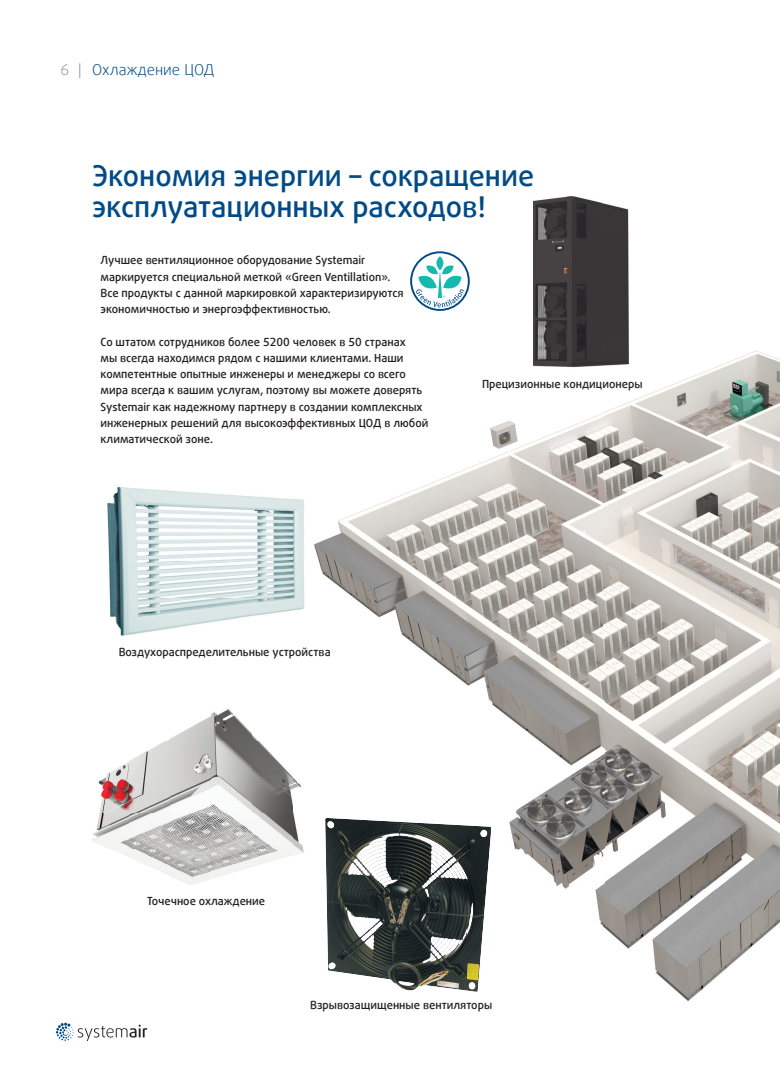
<style>
.page{position:relative;width:780px;height:1088px;background:#fff}
.page>*{position:absolute;margin:0;border:0;box-sizing:border-box;transform-origin:0 0}
.t1{font:500 28.75px/31.2px "Daxline Offc Pro";color:#004b87}
.t2{font:300 15px "Daxline Offc Pro";color:#004b87}
.t3{font:500 11.25px/16.2px "Daxline Offc Pro";color:#231f20}
.s1{color:#939598}
</style>
<div class="page">
<svg style="left:56px;top:1022px;width:91px;height:19px"></svg>
<img style="left:314px;top:335px;width:466px;height:666px">
<img style="left:314px;top:337px;width:91px;height:11px">
<img style="left:314px;top:354px;width:89px;height:10px">
<img style="left:314px;top:372px;width:92px;height:8px">
<img style="left:314px;top:388px;width:108px;height:9px">
<img style="left:314px;top:402px;width:108px;height:11px">
<img style="left:314px;top:418px;width:114px;height:11px">
<img style="left:92px;top:709px;width:212px;height:176px">
<img style="left:534px;top:196px;width:102px;height:178px">
<img style="left:325px;top:818px;width:166px;height:174px">
<img style="left:107px;top:487px;width:198px;height:149px">
<svg style="left:411px;top:252px;width:58px;height:58px"></svg>
<div style="left:410px;top:251px;width:59px;height:60px;border:2px solid #004b87;border-radius:50%"></div>
<svg style="left:416px;top:256px;width:48px;height:51px"></svg>
<h2 class="t2" style="left:60px;top:59px;width:156px"><span class="s1">6 |</span> Охлаждение ЦОД</h2>
<h1 class="t1" style="left:92px;top:159px;width:443px">Экономия энергии – сокращение эксплуатационных расходов!</h1>
<p class="t3" style="left:101px;top:252px;width:304px">Лучшее вентиляционное оборудование Systemair маркируется специальной меткой «Green Ventillation».<br>Все продукты с данной маркировкой характеризируются экономичностью и энергоэффективностью.</p>
<p class="t3" style="left:101px;top:333px;width:329px">Со штатом сотрудников более 5200 человек в 50 странах<br>мы всегда находимся рядом с нашими клиентами. Наши компетентные опытные инженеры и менеджеры со всего мира всегда к вашим услугам, поэтому вы можете доверять Systemair как надежному партнеру в создании комплексных инженерных решений для высокоэффективных ЦОД в любой климатической зоне.</p>
<p class="t3" style="left:482px;top:375px;width:162px">Прецизионные кондиционеры</p>
<p class="t3" style="left:119px;top:643px;width:213px">Воздухораспределительные устройства</p>
<p class="t3" style="left:147px;top:892px;width:120px">Точечное охлаждение</p>
<p class="t3" style="left:310px;top:996px;width:183px">Взрывозащищенные вентиляторы</p>
</div>
